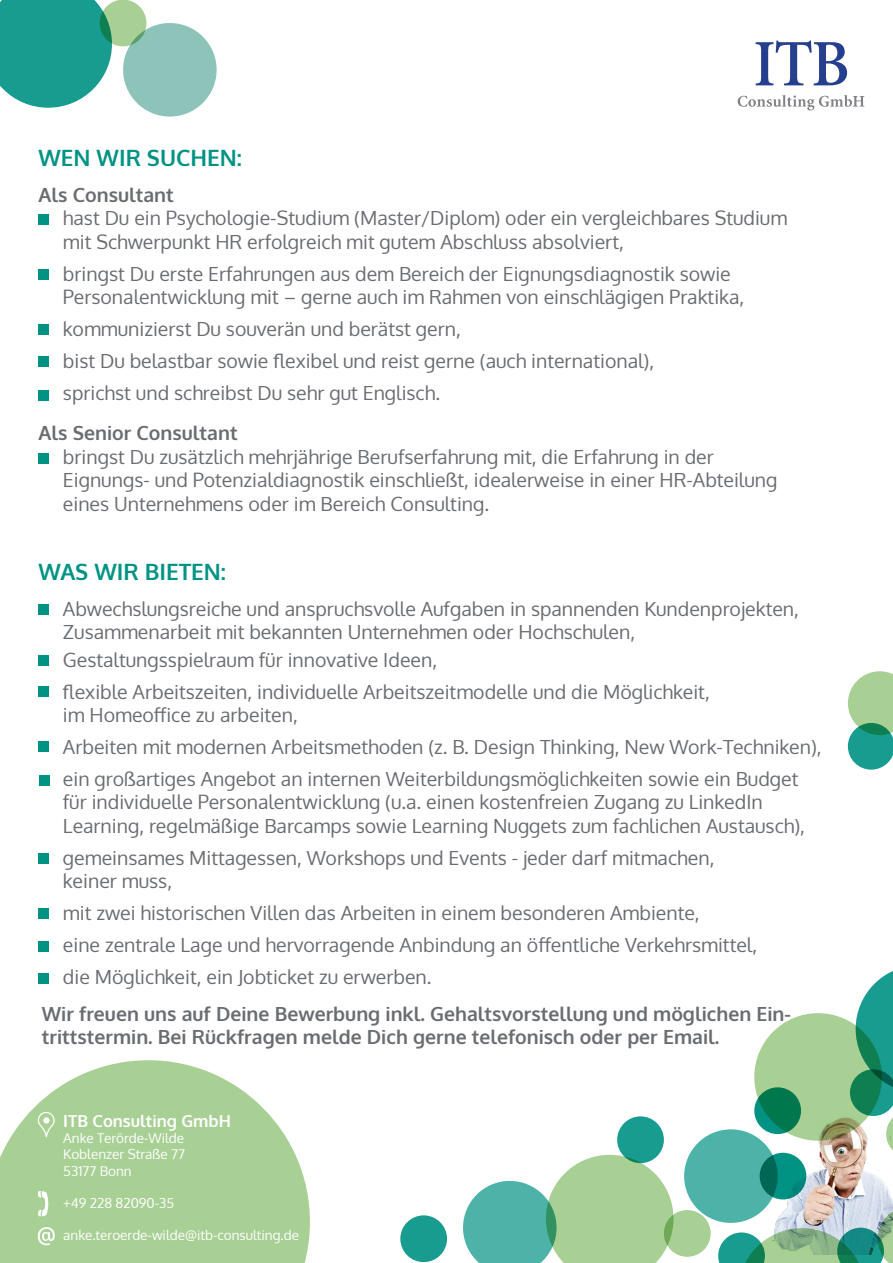
<style>
.page{position:relative;width:893px;height:1263px;background:#fff}
.page>*{position:absolute;margin:0;border:0;box-sizing:border-box;transform-origin:0 0}
.t1{font:700 22.5px "Oxygen";color:#009384}
.t2{font:19.5px/23.4px "Oxygen";color:#696c70}
.t3{font:700 19.5px/23.4px "Oxygen";color:#696c70}
.t4{font:700 16.5px "Oxygen";color:#fff}
.t5{font:13.5px "Oxygen";color:#fff}
</style>
<div class="page">
<svg style="left:0;top:1060px;width:310px;height:203px;fill:#a8d094"></svg>
<svg style="left:38px;top:1112px;width:17px;height:25px"></svg>
<div style="left:43px;top:1117px;width:7px;height:6px;background:#fff;border-radius:50%"></div>
<svg style="left:38px;top:1227px;width:17px;height:18px"></svg>
<svg style="left:38px;top:1191px;width:10px;height:25px"></svg>
<img style="left:772px;top:1133px;width:121px;height:74px">
<div style="left:684px;top:1129px;width:94px;height:94px;background:#4db3a9;border-radius:50%"></div>
<svg style="left:760px;top:1153px;width:46px;height:46px;background:#008475"></svg>
<div style="left:754px;top:1087px;width:47px;height:47px;background:#009384;border-radius:50%"></div>
<svg style="left:848px;top:671px;width:45px;height:99px;background:#7cc09d"></svg>
<div style="left:617px;top:1116px;width:47px;height:47px;background:#179c8f;border-radius:50%"></div>
<svg style="left:754px;top:1013px;width:128px;height:128px;background:#91c188"></svg>
<svg style="left:850px;top:971px;width:43px;height:189px"></svg>
<div style="left:664px;top:1210px;width:47px;height:47px;background:#a8d094;border-radius:50%"></div>
<svg style="left:718px;top:1207px;width:175px;height:56px"></svg>
<svg style="left:463px;top:1155px;width:210px;height:108px"></svg>
<div style="left:400px;top:1215px;width:47px;height:47px;background:#179c8f;border-radius:50%"></div>
<svg style="left:756px;top:40px;width:91px;height:45px"></svg>
<svg style="left:738px;top:95px;width:126px;height:15px"></svg>
<div style="left:39px;top:604px;width:10px;height:11px;background:#009384"></div>
<div style="left:39px;top:324px;width:10px;height:11px;background:#009384"></div>
<div style="left:39px;top:741px;width:10px;height:11px;background:#009384"></div>
<svg style="left:0;top:0;width:112px;height:108px;background:#30a79b"></svg>
<div style="left:100px;top:0;width:46px;height:46px;background:#a8d094;border-radius:50%"></div>
<div style="left:123px;top:23px;width:94px;height:94px;background:#8dc3b9;border-radius:50%"></div>
<div style="left:39px;top:908px;width:10px;height:11px;background:#009384"></div>
<div style="left:39px;top:214px;width:10px;height:11px;background:#009384"></div>
<div style="left:39px;top:270px;width:10px;height:10px;background:#009384"></div>
<div style="left:39px;top:453px;width:10px;height:10px;background:#009384"></div>
<div style="left:39px;top:356px;width:10px;height:11px;background:#009384"></div>
<div style="left:39px;top:655px;width:10px;height:10px;background:#009384"></div>
<div style="left:39px;top:390px;width:10px;height:11px;background:#009384"></div>
<div style="left:39px;top:775px;width:10px;height:11px;background:#009384"></div>
<div style="left:39px;top:853px;width:10px;height:11px;background:#009384"></div>
<div style="left:39px;top:686px;width:10px;height:11px;background:#009384"></div>
<div style="left:39px;top:941px;width:10px;height:11px;background:#009384"></div>
<div style="left:39px;top:973px;width:10px;height:10px;background:#009384"></div>
<p class="t1" style="left:39px;top:144px;width:205px">WEN WIR SUCHEN:</p>
<p class="t3" style="left:39px;top:184px;width:137px">Als Consultant</p>
<p class="t2" style="left:63px;top:207px;width:726px">hast Du ein Psychologie-Studium (Master/Diplom) oder ein vergleichbares Studium mit Schwerpunkt HR erfolgreich mit gutem Abschluss absolviert,</p>
<p class="t2" style="left:63px;top:262px;width:683px">bringst Du erste Erfahrungen aus dem Bereich der Eignungsdiagnostik sowie<br>Personalentwicklung mit – gerne auch im Rahmen von einschlägigen Praktika,</p>
<p class="t2" style="left:63px;top:317px;width:399px">kommunizierst Du souverän und berätst gern,</p>
<p class="t2" style="left:63px;top:349px;width:593px">bist Du belastbar sowie flexibel und reist gerne (auch international),</p>
<p class="t2" style="left:63px;top:381px;width:379px">sprichst und schreibst Du sehr gut Englisch.</p>
<p class="t3" style="left:39px;top:422px;width:201px">Als Senior Consultant</p>
<p class="t2" style="left:63px;top:445px;width:716px">bringst Du zusätzlich mehrjährige Berufserfahrung mit, die Erfahrung in der<br>Eignungs- und Potenzialdiagnostik einschließt, idealerweise in einer HR-Abteilung eines Unternehmens oder im Bereich Consulting.</p>
<p class="t1" style="left:39px;top:557px;width:189px">WAS WIR BIETEN:</p>
<p class="t2" style="left:63px;top:597px;width:738px">Abwechslungsreiche und anspruchsvolle Aufgaben in spannenden Kundenprojekten,<br>Zusammenarbeit mit bekannten Unternehmen oder Hochschulen,</p>
<p class="t2" style="left:63px;top:648px;width:376px">Gestaltungsspielraum für innovative Ideen,</p>
<p class="t2" style="left:63px;top:680px;width:648px">flexible Arbeitszeiten, individuelle Arbeitszeitmodelle und die Möglichkeit, im Homeoffice zu arbeiten,</p>
<p class="t2" style="left:63px;top:735px;width:760px">Arbeiten mit modernen Arbeitsmethoden (z. B. Design Thinking, New Work-Techniken),</p>
<p class="t2" style="left:63px;top:767px;width:744px">ein großartiges Angebot an internen Weiterbildungsmöglichkeiten sowie ein Budget für individuelle Personalentwicklung (u.a. einen kostenfreien Zugang zu LinkedIn<br>Learning, regelmäßige Barcamps sowie Learning Nuggets zum fachlichen Austausch),</p>
<p class="t2" style="left:63px;top:846px;width:653px">gemeinsames Mittagessen, Workshops und Events - jeder darf mitmachen, keiner muss,</p>
<p class="t2" style="left:63px;top:901px;width:638px">mit zwei historischen Villen das Arbeiten in einem besonderen Ambiente,</p>
<p class="t2" style="left:63px;top:933px;width:696px">eine zentrale Lage und hervorragende Anbindung an öffentliche Verkehrsmittel,</p>
<p class="t2" style="left:63px;top:965px;width:370px">die Möglichkeit, ein Jobticket zu erwerben.</p>
<p class="t3" style="left:42px;top:1002px;width:751px">Wir freuen uns auf Deine Bewerbung inkl. Gehaltsvorstellung und möglichen Ein&shy;trittstermin. Bei Rückfragen melde Dich gerne telefonisch oder per Email.</p>
<p class="t4" style="left:63px;top:1110px;width:169px">ITB Consulting GmbH</p>
<p class="t5" style="left:63px;top:1129px;width:122px">Anke Terörde-Wilde</p>
<p class="t5" style="left:63px;top:1145px;width:123px">Koblenzer Straße 77</p>
<p class="t5" style="left:63px;top:1161px;width:70px">53177 Bonn</p>
<p class="t5" style="left:63px;top:1194px;width:112px">+49 228 82090-35</p>
<p class="t5" style="left:63px;top:1226px;width:237px">anke.teroerde-wilde@itb-consulting.de</p>
</div>
